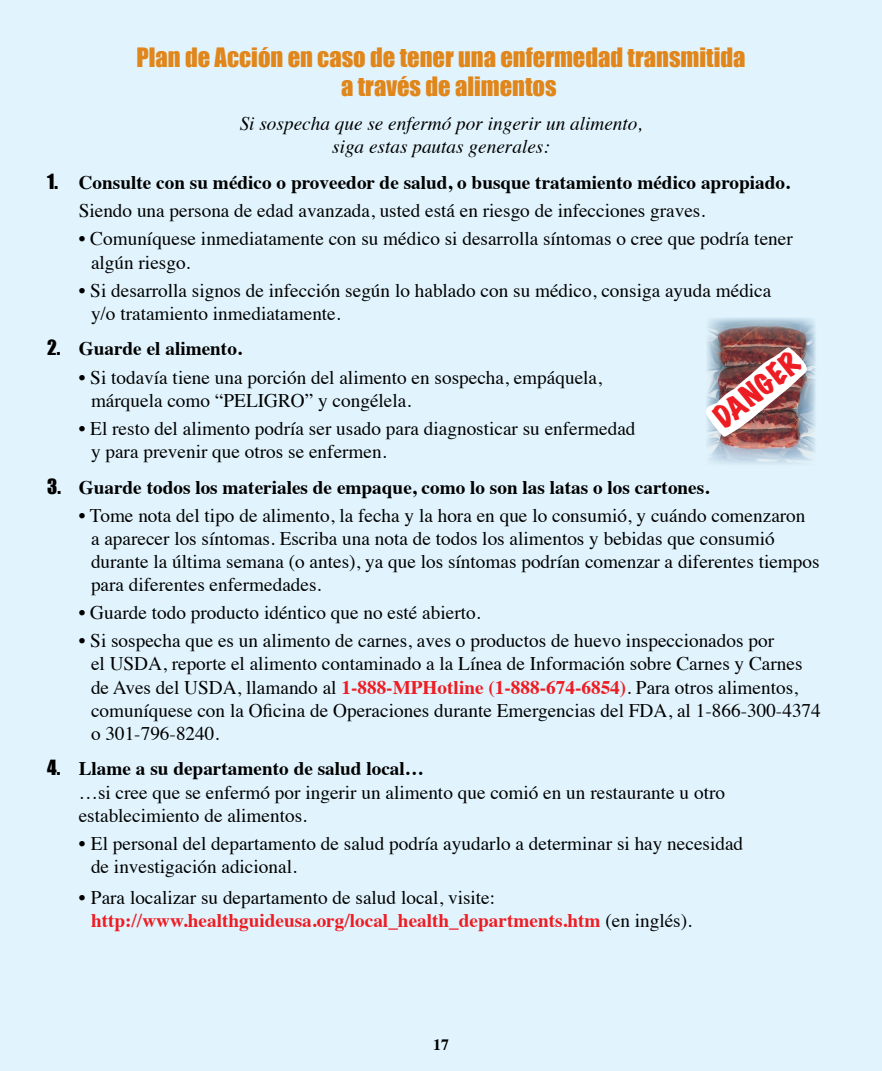
<style>
.page{position:relative;width:882px;height:1071px;background:#e1f4fd}
.page>*{position:absolute;margin:0;border:0;box-sizing:border-box;transform-origin:0 0}
.t1{font:expanded 28px "Marker Felt";color:#ed1d24}
.t2{font:24.5px/29.4px "Impact";color:#e0861b}
.t3{font:19.25px/23.1px "Times";color:#000}
.t4{font:700 19.25px "Times";color:#000}
.t5{font:italic 19.25px/23.1px "Times";color:#000;text-align:center}
.t6{font:700 15.75px "Times";color:#000}
.s1{font-family:"Impact";font-weight:400}
.s2{font-weight:700;color:#ed1d24}
.s3{font-family:"Impact"}
.s4{font-weight:700}
</style>
<div class="page">
<img style="left:707px;top:318px;width:109px;height:146px">
<img style="left:706px;top:347px;width:102px;height:90px">
<p class="t2" style="left:341px;top:42px;width:406px;text-indent:-205px">Plan de Acción en caso de tener una enfermedad transmitida a través de alimentos</p>
<p class="t5" style="left:240px;top:111px;width:404px">Si sospecha que se enfermó por ingerir un alimento, siga estas pautas generales:</p>
<p class="t4" style="left:47px;top:164px;width:744px"><span class="s1">1.</span> Consulte con su médico o proveedor de salud, o busque tratamiento médico apropiado.</p>
<p class="t3" style="left:79px;top:198px;width:628px">Siendo una persona de edad avanzada, usted está en riesgo de infecciones graves.</p>
<p class="t3" style="left:91px;top:226px;width:703px;text-indent:-12px">• Comuníquese inmediatamente con su médico si desarrolla síntomas o cree que podría tener algún riesgo.</p>
<p class="t3" style="left:91px;top:277px;width:682px;text-indent:-12px">• Si desarrolla signos de infección según lo hablado con su médico, consiga ayuda médica y/o tratamiento inmediatamente.</p>
<p class="t4" style="left:47px;top:331px;width:196px"><span class="s1">2.</span> Guarde el alimento.</p>
<p class="t3" style="left:91px;top:364px;width:512px;text-indent:-12px">• Si todavía tiene una porción del alimento en sospecha, empáquela, márquela como “PELIGRO” y congélela.</p>
<p class="t3" style="left:91px;top:415px;width:546px;text-indent:-12px">• El resto del alimento podría ser usado para diagnosticar su enfermedad y para prevenir que otros se enfermen.</p>
<p class="t4" style="left:47px;top:469px;width:663px"><span class="s1">3.</span> Guarde todos los materiales de empaque, como lo son las latas o los cartones.</p>
<p class="t3" style="left:91px;top:502px;width:730px;text-indent:-12px">• Tome nota del tipo de alimento, la fecha y la hora en que lo consumió, y cuándo comenzaron<br>a aparecer los síntomas. Escriba una nota de todos los alimentos y bebidas que consumió durante la última semana (o antes), ya que los síntomas podrían comenzar a diferentes tiempos para diferentes enfermedades.</p>
<p class="t3" style="left:79px;top:600px;width:403px">• Guarde todo producto idéntico que no esté abierto.</p>
<p class="t3" style="left:91px;top:628px;width:731px;text-indent:-12px">• Si sospecha que es un alimento de carnes, aves o productos de huevo inspeccionados por<br>el USDA, reporte el alimento contaminado a la Línea de Información sobre Carnes y Carnes de Aves del USDA, llamando al <span class="s2">1-888-MPHotline (1-888-674-6854)</span>. Para otros alimentos, comuníquese con la Oficina de Operaciones durante Emergencias del FDA, al 1-866-300-4374 o 301-796-8240.</p>
<p class="t3" style="left:79px;top:756px;width:648px;text-indent:-32px"><span class="s3">4.</span> <span class="s4">Llame a su departamento de salud local…<br></span>…si cree que se enfermó por ingerir un alimento que comió en un restaurante u otro establecimiento de alimentos.</p>
<p class="t3" style="left:91px;top:830px;width:654px;text-indent:-12px">• El personal del departamento de salud podría ayudarlo a determinar si hay necesidad de investigación adicional.</p>
<p class="t3" style="left:91px;top:884px;width:603px;text-indent:-12px">• Para localizar su departamento de salud local, visite: <span class="s2">http://www.healthguideusa.org/local_health_departments.htm</span> (en inglés).</p>
<p class="t1" style="left:704px;top:404px;width:102px;rotate:-39deg">DANGER</p>
<p class="t6" style="left:433px;top:1030px;width:17px">17</p>
</div>
